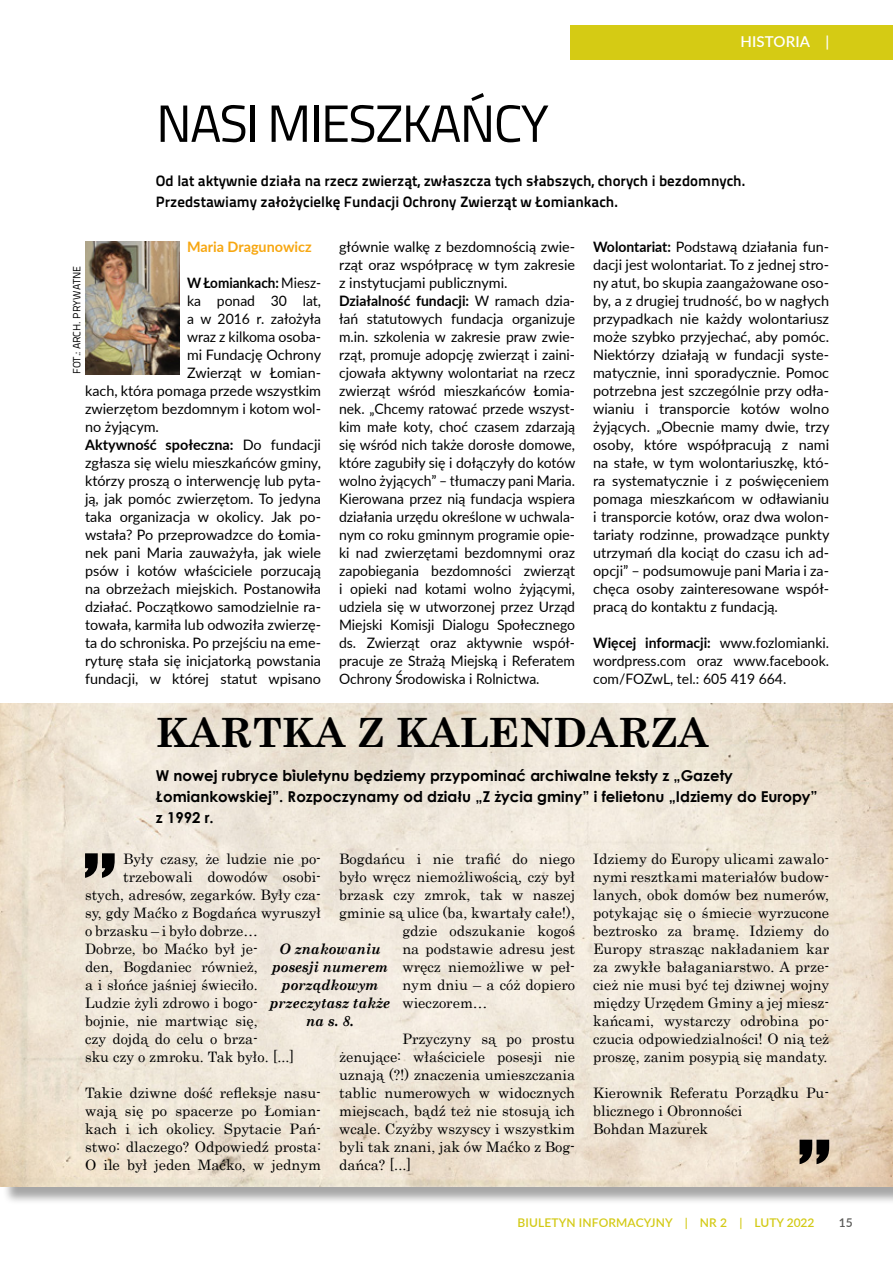
<style>
.page{position:relative;width:893px;height:1263px;background:#fff}
.page>*{position:absolute;margin:0;border:0;box-sizing:border-box;transform-origin:0 0}
.t1{font:52.5px "Titillium";letter-spacing:-.03em;color:#000}
.t2{font:700 40.5px "Century Schoolbook";color:#000}
.t3{font:700 15px/21px "Century Gothic";color:#000}
.t4{font:700 15px/21px "Titillium Text 22 L";color:#000}
.t5{font:600 15px "Lato";letter-spacing:.01em;color:#fff}
.t6{font:14.4px/18px "Lato";color:#000;text-align:justify}
.t7{font:14.4px/18px "Century";color:#000;text-align:justify}
.t8{font:italic 700 14.4px/18px "Century Schoolbook";color:#000;text-align:center;scale:.94 1}
.t9{font:700 14.4px "Lato";color:#000}
.t10{font:700 14.4px "Lato";color:#000;scale:.94 1}
.t11{font:700 14.4px "Lato";color:#f7a711}
.t12{font:600 12px "Lato";letter-spacing:.01em;color:#d3ca16}
.t13{font:600 12px "Lato";color:#585856}
.t14{font:10.5px "Titillium Text 22 L";color:#000}
.s1{font-weight:400}
.s2{font-weight:700}
</style>
<div class="page">
<div style="left:570px;top:26px;width:323px;height:34px;background:#d5cb14"></div>
<div style="left:2px;top:705px;width:891px;height:500px;background:#000;opacity:.35"></div>
<img style="left:0;top:703px;width:893px;height:483px">
<svg style="left:85px;top:853px;width:30px;height:25px"></svg>
<img style="left:85px;top:241px;width:95px;height:133px">
<svg style="left:800px;top:1140px;width:29px;height:24px"></svg>
<h1 class="t1" style="left:156px;top:85px;width:394px">NASI MIESZKAŃCY</h1>
<p class="t5" style="left:740px;top:31px;width:90px">HISTORIA |</p>
<p class="t4" style="left:156px;top:169px;width:591px">Od lat aktywnie działa na rzecz zwierząt, zwłaszcza tych słabszych, chorych i bezdomnych.<br>Przedstawiamy założycielkę Fundacji Ochrony Zwierząt w Łomiankach.</p>
<p class="t11" style="left:187px;top:236px;width:126px">Maria Dragunowicz</p>
<p class="t10" style="left:187px;top:272px;width:144px">W Łomiankach: <span class="s1">Miesz-</span></p>
<p class="t6" style="left:187px;top:291px;width:135px">ka ponad 30 lat,</p>
<p class="t6" style="left:187px;top:309px;width:135px">a w 2016 r. założyła</p>
<p class="t6" style="left:187px;top:327px;width:135px">wraz z kilkoma osoba-</p>
<p class="t6" style="left:187px;top:345px;width:135px">mi Fundację Ochrony</p>
<p class="t6" style="left:187px;top:363px;width:135px">Zwierząt w Łomian-</p>
<p class="t6" style="left:85px;top:381px;width:237px">kach, która pomaga przede wszystkim</p>
<p class="t6" style="left:85px;top:399px;width:238px">zwierzętom bezdomnym i kotom wol-</p>
<p class="t6" style="left:85px;top:417px;width:75px">no żyjącym.</p>
<p class="t9" style="left:85px;top:434px;width:237px">Aktywność społeczna: <span class="s1">Do fundacji</span></p>
<p class="t6" style="left:85px;top:453px;width:237px">zgłasza się wielu mieszkańców gminy,</p>
<p class="t6" style="left:85px;top:471px;width:238px">którzy proszą o interwencję lub pyta-</p>
<p class="t6" style="left:85px;top:489px;width:237px">ją, jak pomóc zwierzętom. To jedyna</p>
<p class="t6" style="left:85px;top:507px;width:238px">taka organizacja w okolicy. Jak po-</p>
<p class="t6" style="left:85px;top:525px;width:238px">wstała? Po przeprowadzce do Łomia-</p>
<p class="t6" style="left:85px;top:543px;width:238px">nek pani Maria zauważyła, jak wiele</p>
<p class="t6" style="left:85px;top:561px;width:237px">psów i kotów właściciele porzucają</p>
<p class="t6" style="left:85px;top:579px;width:237px">na obrzeżach miejskich. Postanowiła</p>
<p class="t6" style="left:85px;top:597px;width:238px">działać. Początkowo samodzielnie ra-</p>
<p class="t6" style="left:85px;top:615px;width:238px">towała, karmiła lub odwoziła zwierzę-</p>
<p class="t6" style="left:85px;top:633px;width:238px">ta do schroniska. Po przejściu na eme-</p>
<p class="t6" style="left:85px;top:651px;width:237px">ryturę stała się inicjatorką powstania</p>
<p class="t6" style="left:85px;top:669px;width:237px">fundacji, w której statut wpisano</p>
<p class="t14" style="left:69px;top:374px;width:110px;rotate:-90deg">FOT.: ARCH. PRYWATNE</p>
<p class="t6" style="left:339px;top:237px;width:238px;text-align:left">głównie walkę z bezdomnością zwie&shy;rząt oraz współpracę w tym zakresie z instytucjami publicznymi.<br><span class="s2">Działalność fundacji:</span> W ramach dzia&shy;łań statutowych fundacja organizuje m.in. szkolenia w zakresie praw zwie&shy;rząt, promuje adopcję zwierząt i zaini&shy;cjowała aktywny wolontariat na rzecz zwierząt wśród mieszkańców Łomia&shy;nek. „Chcemy ratować przede wszyst&shy;kim małe koty, choć czasem zdarzają się wśród nich także dorosłe domowe, które zagubiły się i dołączyły do kotów wolno żyjących” – tłumaczy pani Maria.<br>Kierowana przez nią fundacja wspiera działania urzędu określone w uchwala&shy;nym co roku gminnym programie opie&shy;ki nad zwierzętami bezdomnymi oraz zapobiegania bezdomności zwierząt i opieki nad kotami wolno żyjącymi, udziela się w utworzonej przez Urząd Miejski Komisji Dialogu Społecznego ds. Zwierząt oraz aktywnie współ&shy;pracuje ze Strażą Miejską i Referatem Ochrony Środowiska i Rolnictwa.</p>
<p class="t6" style="left:593px;top:237px;width:238px"><span class="s2">Wolontariat:</span> Podstawą działania fun&shy;dacji jest wolontariat. To z jednej stro&shy;ny atut, bo skupia zaangażowane oso&shy;by, a z drugiej trudność, bo w nagłych przypadkach nie każdy wolontariusz może szybko przyjechać, aby pomóc.<br>Niektórzy działają w fundacji syste&shy;matycznie, inni sporadycznie. Pomoc potrzebna jest szczególnie przy odła&shy;wianiu i transporcie kotów wolno żyjących. „Obecnie mamy dwie, trzy osoby, które współpracują z nami na stałe, w tym wolontariuszkę, któ&shy;ra systematycznie i z poświęceniem pomaga mieszkańcom w odławianiu i transporcie kotów, oraz dwa wolon&shy;tariaty rodzinne, prowadzące punkty utrzymań dla kociąt do czasu ich ad&shy;opcji” – podsumowuje pani Maria i za&shy;chęca osoby zainteresowane współ&shy;pracą do kontaktu z fundacją.</p>
<p class="t6" style="left:593px;top:633px;width:238px"><span class="s2">Więcej informacji:</span> www.fozlomianki. wordpress.com oraz www.facebook. com/FOZwL, tel.: 605 419 664.</p>
<h2 class="t2" style="left:156px;top:701px;width:554px">KARTKA Z KALENDARZA</h2>
<p class="t3" style="left:156px;top:764px;width:663px">W nowej rubryce biuletynu będziemy przypominać archiwalne teksty z „Gazety<br>Łomiankowskiej”. Rozpoczynamy od działu „Z życia gminy” i felietonu „Idziemy do Europy” z 1992 r.</p>
<p class="t7" style="left:339px;top:849px;width:238px">Bogdańcu i nie trafić do niego</p>
<p class="t7" style="left:339px;top:867px;width:238px">było wręcz niemożliwością, czy był</p>
<p class="t7" style="left:339px;top:885px;width:238px">brzask czy zmrok, tak w naszej</p>
<p class="t7" style="left:339px;top:903px;width:238px">gminie są ulice (ba, kwartały całe!),</p>
<p class="t7" style="left:402px;top:921px;width:174px">gdzie odszukanie kogoś</p>
<p class="t7" style="left:402px;top:939px;width:174px">na podstawie adresu jest</p>
<p class="t7" style="left:402px;top:957px;width:174px">wręcz niemożliwe w peł-</p>
<p class="t7" style="left:402px;top:975px;width:174px">nym dniu – a cóż dopiero</p>
<p class="t7" style="left:402px;top:993px;width:87px">wieczorem…</p>
<p class="t7" style="left:339px;top:1029px;width:238px;text-indent:63px">Przyczyny są po prostu żenujące: właściciele posesji nie uznają (?!) znaczenia umieszczania tablic numerowych w widocznych miejscach, bądź też nie stosują ich wcale. Czyżby wszyscy i wszystkim byli tak znani, jak ów Maćko z Bog&shy;dańca? [...]</p>
<p class="t7" style="left:123px;top:849px;width:199px">Były czasy, że ludzie nie po-</p>
<p class="t7" style="left:123px;top:867px;width:199px">trzebowali dowodów osobi-</p>
<p class="t7" style="left:85px;top:885px;width:238px">stych, adresów, zegarków. Były cza-</p>
<p class="t7" style="left:85px;top:903px;width:238px">sy, gdy Maćko z Bogdańca wyruszył</p>
<p class="t7" style="left:85px;top:921px;width:174px">o brzasku – i było dobrze…</p>
<p class="t7" style="left:85px;top:939px;width:174px">Dobrze, bo Maćko był je-</p>
<p class="t7" style="left:85px;top:957px;width:174px">den, Bogdaniec również,</p>
<p class="t7" style="left:85px;top:975px;width:174px">a i słońce jaśniej świeciło.</p>
<p class="t7" style="left:85px;top:993px;width:174px">Ludzie żyli zdrowo i bogo-</p>
<p class="t7" style="left:85px;top:1011px;width:174px">bojnie, nie martwiąc się,</p>
<p class="t7" style="left:85px;top:1029px;width:174px">czy dojdą do celu o brza-</p>
<p class="t7" style="left:85px;top:1047px;width:211px">sku czy o zmroku. Tak było. [...]</p>
<p class="t7" style="left:85px;top:1083px;width:238px">Takie dziwne dość refleksje nasu&shy;wają się po spacerze po Łomian&shy;kach i ich okolicy. Spytacie Pań&shy;stwo: dlaczego? Odpowiedź prosta:<br>O ile był jeden Maćko, w jednym</p>
<p class="t8" style="left:270px;top:939px;width:130px">O znakowaniu posesji numerem porządkowym przeczytasz także na s. 8.</p>
<p class="t7" style="left:593px;top:849px;width:238px">Idziemy do Europy ulicami zawalo&shy;nymi resztkami materiałów budow&shy;lanych, obok domów bez numerów, potykając się o śmiecie wyrzucone beztrosko za bramę. Idziemy do Europy strasząc nakładaniem kar za zwykłe bałaganiarstwo. A prze&shy;cież nie musi być tej dziwnej wojny między Urzędem Gminy a jej miesz&shy;kańcami, wystarczy odrobina po&shy;czucia odpowiedzialności! O nią też proszę, zanim posypią się mandaty.</p>
<p class="t7" style="left:593px;top:1083px;width:238px;text-align:left">Kierownik Referatu Porządku Pu&shy;blicznego i Obronności<br>Bohdan Mazurek</p>
<p class="t12" style="left:518px;top:1213px;width:298px">BIULETYN INFORMACYJNY | NR 2 | LUTY 2022</p>
<p class="t13" style="left:839px;top:1213px;width:15px">15</p>
</div>
